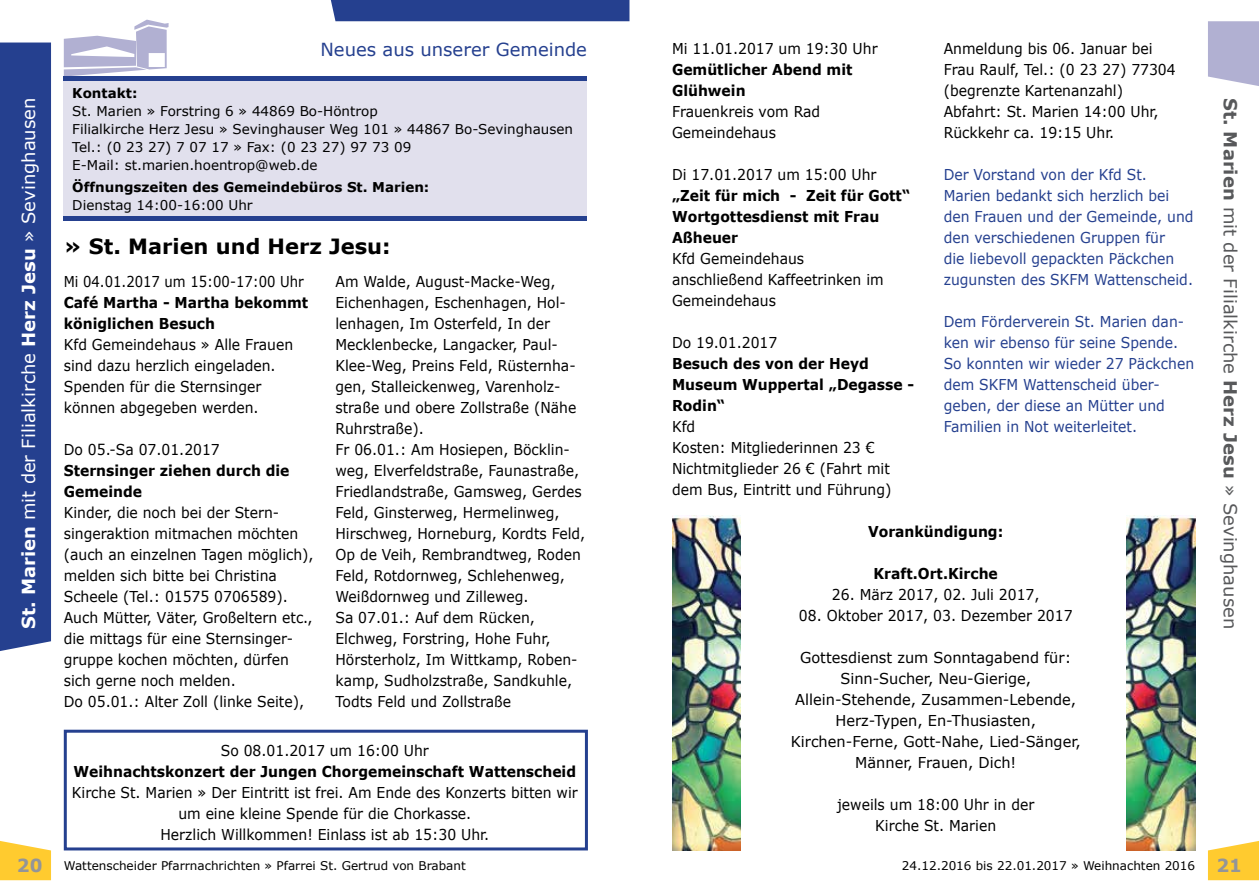
<style>
.page{position:relative;width:1259px;height:893px;background:#fff}
.page>*{position:absolute;margin:0;border:0;box-sizing:border-box;transform-origin:0 0}
.t1{font:700 21px "Verdana";color:#000}
.t2{font:18px "Verdana";color:#fff}
.t3{font:18px "Verdana";color:#58595b}
.t4{font:18px "Verdana";color:#25408f}
.t5{font:700 18px "Verdana";color:#939598}
.t6{font:15px/21px "Verdana";color:#000;scale:.93 1}
.t7{font:15px/21px "Verdana";color:#25408f;scale:.93 1}
.t8{font:700 15px/21px "Verdana";color:#000;scale:.93 1}
.t9{font:15px/21px "Verdana";color:#000;text-align:center}
.t10{font:15px "Verdana";color:#000;scale:.88 1}
.t11{font:13.5px/18px "Verdana";color:#000}
.t12{font:700 13.5px "Verdana";color:#000}
.t13{font:12px "Verdana";color:#000}
.s1{font-weight:700}
</style>
<div class="page">
<div style="left:0;top:43px;width:51px;height:608px;background:#25408f"></div>
<svg style="left:0;top:841px;width:51px;height:39px;background:#ffd147"></svg>
<div style="left:330px;top:0;width:299px;height:21px;background:#25408f"></div>
<svg style="left:1208px;top:841px;width:51px;height:39px;background:#ffd147"></svg>
<svg style="left:1208px;top:21px;width:51px;height:65px;background:#b6b5d5"></svg>
<svg style="left:64px;top:20px;width:105px;height:57px"></svg>
<div style="left:64px;top:77px;width:523px;height:143px;background:#e1e0ed"></div>
<hr style="left:64px;top:77px;width:523px;height:4px;background:#25408f">
<hr style="left:64px;top:217px;width:523px;height:4px;background:#25408f">
<img style="left:672px;top:516px;width:69px;height:334px">
<img style="left:1126px;top:516px;width:69px;height:334px">
<div style="left:64px;top:730px;width:524px;height:120px;border:3px solid #25408f"></div>
<p class="t2" style="left:17px;top:629px;width:533px;rotate:-90deg"><span class="s1">St. Marien</span> mit der Filialkirche <span class="s1">Herz Jesu</span> » Sevinghausen</p>
<p class="t4" style="left:320px;top:38px;width:268px">Neues aus unserer Gemeinde</p>
<p class="t12" style="left:72px;top:85px;width:67px">Kontakt:</p>
<p class="t11" style="left:72px;top:102px;width:502px">St. Marien » Forstring 6 » 44869 Bo-Höntrop<br>Filialkirche Herz Jesu » Sevinghauser Weg 101 » 44867 Bo-Sevinghausen Tel.: (0 23 27) 7 07 17 » Fax: (0 23 27) 97 73 09<br>E-Mail: st.marien.hoentrop@web.de</p>
<p class="t12" style="left:72px;top:179px;width:358px">Öffnungszeiten des Gemeindebüros St. Marien:</p>
<p class="t11" style="left:72px;top:196px;width:182px">Dienstag 14:00-16:00 Uhr</p>
<h1 class="t1" style="left:64px;top:233px;width:328px">» St. Marien und Herz Jesu:</h1>
<p class="t10" style="left:64px;top:272px;width:274px">Mi 04.01.2017 um 15:00-17:00 Uhr</p>
<p class="t8" style="left:64px;top:292px;width:264px">Café Martha - Martha bekommt königlichen Besuch</p>
<p class="t6" style="left:64px;top:334px;width:248px">Kfd Gemeindehaus » Alle Frauen sind dazu herzlich eingeladen.<br>Spenden für die Sternsinger können abgegeben werden.</p>
<p class="t6" style="left:64px;top:439px;width:169px">Do 05.-Sa 07.01.2017</p>
<p class="t8" style="left:64px;top:460px;width:244px">Sternsinger ziehen durch die<br>Gemeinde</p>
<p class="t6" style="left:64px;top:502px;width:270px">Kinder, die noch bei der Stern&shy;singeraktion mitmachen möchten (auch an einzelnen Tagen möglich), melden sich bitte bei Christina<br>Scheele (Tel.: 01575 0706589).<br>Auch Mütter, Väter, Großeltern etc., die mittags für eine Sternsinger&shy;gruppe kochen möchten, dürfen sich gerne noch melden.<br>Do 05.01.: Alter Zoll (linke Seite),</p>
<p class="t6" style="left:335px;top:271px;width:270px">Am Walde, August-Macke-Weg,<br>Eichenhagen, Eschenhagen, Hol&shy;lenhagen, Im Osterfeld, In der<br>Mecklenbecke, Langacker, Paul-<br>Klee-Weg, Preins Feld, Rüsternha&shy;gen, Stalleickenweg, Varenholz&shy;straße und obere Zollstraße (Nähe<br>Ruhrstraße).<br>Fr 06.01.: Am Hosiepen, Böcklin&shy;weg, Elverfeldstraße, Faunastraße,<br>Friedlandstraße, Gamsweg, Gerdes<br>Feld, Ginsterweg, Hermelinweg,<br>Hirschweg, Horneburg, Kordts Feld,<br>Op de Veih, Rembrandtweg, Roden<br>Feld, Rotdornweg, Schlehenweg,<br>Weißdornweg und Zilleweg.<br>Sa 07.01.: Auf dem Rücken,<br>Elchweg, Forstring, Hohe Fuhr,<br>Hörsterholz, Im Wittkamp, Roben&shy;kamp, Sudholzstraße, Sandkuhle,<br>Todts Feld und Zollstraße</p>
<p class="t6" style="left:221px;top:739px;width:225px">So 08.01.2017 um 16:00 Uhr</p>
<p class="t8" style="left:73px;top:760px;width:542px">Weihnachtskonzert der Jungen Chorgemeinschaft Wattenscheid</p>
<p class="t6" style="left:72px;top:781px;width:545px;text-align:center">Kirche St. Marien » Der Eintritt ist frei. Am Ende des Konzerts bitten wir um eine kleine Spende für die Chorkasse.<br>Herzlich Willkommen! Einlass ist ab 15:30 Uhr.</p>
<p class="t6" style="left:672px;top:38px;width:223px">Mi 11.01.2017 um 19:30 Uhr</p>
<p class="t8" style="left:672px;top:59px;width:196px">Gemütlicher Abend mit<br>Glühwein</p>
<p class="t6" style="left:672px;top:101px;width:161px">Frauenkreis vom Rad<br>Gemeindehaus</p>
<p class="t6" style="left:672px;top:164px;width:221px">Di 17.01.2017 um 15:00 Uhr</p>
<p class="t8" style="left:672px;top:185px;width:258px">„Zeit für mich - Zeit für Gott“<br>Wortgottesdienst mit Frau<br>Aßheuer</p>
<p class="t6" style="left:672px;top:248px;width:229px">Kfd Gemeindehaus anschließend Kaffeetrinken im<br>Gemeindehaus</p>
<p class="t6" style="left:672px;top:332px;width:115px">Do 19.01.2017</p>
<p class="t8" style="left:672px;top:353px;width:262px">Besuch des von der Heyd<br>Museum Wuppertal „Degasse -<br>Rodin“</p>
<p class="t6" style="left:672px;top:416px;width:237px">Kfd<br>Kosten: Mitgliederinnen 23 €<br>Nichtmitglieder 26 € (Fahrt mit dem Bus, Eintritt und Führung)</p>
<p class="t6" style="left:943px;top:38px;width:251px">Anmeldung bis 06. Januar bei<br>Frau Raulf, Tel.: (0 23 27) 77304 (begrenzte Kartenanzahl)<br>Abfahrt: St. Marien 14:00 Uhr,<br>Rückkehr ca. 19:15 Uhr.</p>
<p class="t7" style="left:943px;top:164px;width:270px">Der Vorstand von der Kfd St.<br>Marien bedankt sich herzlich bei den Frauen und der Gemeinde, und den verschiedenen Gruppen für<br>die liebevoll gepackten Päckchen zugunsten des SKFM Wattenscheid.</p>
<p class="t7" style="left:943px;top:311px;width:271px">Dem Förderverein St. Marien dan&shy;ken wir ebenso für seine Spende.<br>So konnten wir wieder 27 Päckchen dem SKFM Wattenscheid über&shy;geben, der diese an Mütter und<br>Familien in Not weiterleitet.</p>
<p class="t8" style="left:868px;top:520px;width:147px">Vorankündigung:</p>
<p class="t8" style="left:873px;top:562px;width:135px">Kraft.Ort.Kirche</p>
<p class="t6" style="left:832px;top:583px;width:225px">26. März 2017, 02. Juli 2017,</p>
<p class="t6" style="left:799px;top:604px;width:296px">08. Oktober 2017, 03. Dezember 2017</p>
<p class="t9" style="left:790px;top:646px;width:291px">Gottesdienst zum Sonntagabend für:<br>Sinn-Sucher, Neu-Gierige, Allein-Stehende, Zusammen-Lebende, Herz-Typen, En-Thusiasten, Kirchen-Ferne, Gott-Nahe, Lied-Sänger, Männer, Frauen, Dich!</p>
<p class="t6" style="left:837px;top:793px;width:213px;text-align:center">jeweils um 18:00 Uhr in der<br>Kirche St. Marien</p>
<p class="t3" style="left:1242px;top:98px;width:533px;rotate:90deg"><span class="s1">St. Marien</span> mit der Filialkirche <span class="s1">Herz Jesu</span> » Sevinghausen</p>
<p class="t5" style="left:17px;top:854px;width:27px">20</p>
<p class="t5" style="left:1216px;top:854px;width:27px">21</p>
<p class="t13" style="left:64px;top:858px;width:403px">Wattenscheider Pfarrnachrichten » Pfarrei St. Gertrud von Brabant</p>
<p class="t13" style="left:901px;top:858px;width:295px">24.12.2016 bis 22.01.2017 » Weihnachten 2016</p>
</div>
